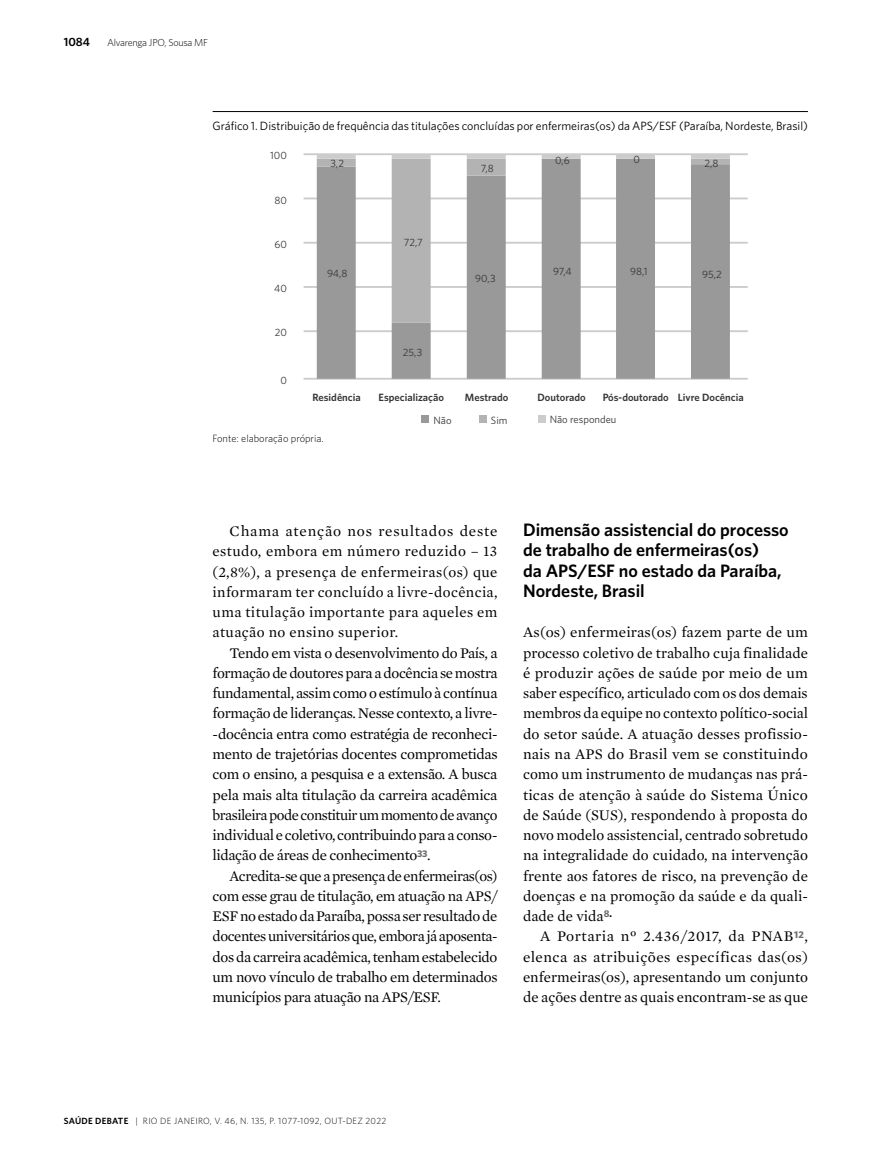
<style>
.page{position:relative;width:893px;height:1170px;background:#fff}
.page>*{position:absolute;margin:0;border:0;box-sizing:border-box;transform-origin:0 0}
.t1{font:600 18px/20.2px "Whitney";color:#000}
.t2{font:15px/20.2px "Mercury Text G1";color:#000;text-align:justify}
.t3{font:12px "Whitney";color:#000}
.t4{font:600 12px "Whitney";color:#000}
.t5{font:10.5px "Whitney";color:#373435}
.t6{font:600 10.5px "Whitney";color:#373435}
.t7{font:300 10.5px "Whitney";color:#000}
.t8{font:300 10.2px "Whitney";letter-spacing:-.025em;color:#000}
.t9{font:300 9px "Whitney";letter-spacing:.03em;color:#000}
.s1{font-weight:600}
</style>
<div class="page">
<hr style="left:213px;top:111px;width:595px;height:1px;background:#000">
<hr style="left:304px;top:153px;width:444px;height:2px;background:#ccc">
<hr style="left:304px;top:330px;width:444px;height:2px;background:#ccc">
<hr style="left:304px;top:378px;width:444px;height:1px;background:#ccc">
<hr style="left:304px;top:242px;width:444px;height:2px;background:#ccc">
<hr style="left:304px;top:197px;width:444px;height:2px;background:#ccc">
<hr style="left:304px;top:286px;width:444px;height:2px;background:#ccc">
<svg style="left:317px;top:322px;width:413px;height:57px;fill:#999"></svg>
<svg style="left:317px;top:159px;width:413px;height:163px"></svg>
<div style="left:691px;top:154px;width:39px;height:5px;background:#ccc"></div>
<div style="left:616px;top:154px;width:39px;height:5px;background:#ccc"></div>
<div style="left:542px;top:154px;width:39px;height:5px;background:#ccc"></div>
<div style="left:467px;top:154px;width:39px;height:5px;background:#ccc"></div>
<div style="left:392px;top:154px;width:39px;height:5px;background:#ccc"></div>
<div style="left:317px;top:154px;width:39px;height:5px;background:#ccc"></div>
<div style="left:539px;top:415px;width:7px;height:8px;background:#ccc"></div>
<div style="left:479px;top:415px;width:7px;height:8px;background:#b3b3b3"></div>
<div style="left:422px;top:415px;width:7px;height:8px;background:#999"></div>
<p class="t4" style="left:64px;top:34px;width:28px">1084</p>
<p class="t8" style="left:107px;top:36px;width:102px">Alvarenga JPO, Sousa MF</p>
<p class="t3" style="left:213px;top:118px;width:597px">Gráfico 1. Distribuição de frequência das titulações concluídas por enfermeiras(os) da APS/ESF (Paraíba, Nordeste, Brasil)</p>
<p class="t5" style="left:555px;top:154px;width:16px">0,6</p>
<p class="t5" style="left:481px;top:161px;width:14px">7,8</p>
<p class="t5" style="left:270px;top:149px;width:18px">100</p>
<p class="t5" style="left:634px;top:152px;width:8px">0</p>
<p class="t5" style="left:330px;top:156px;width:15px">3,2</p>
<p class="t5" style="left:705px;top:156px;width:15px">2,8</p>
<p class="t5" style="left:274px;top:193px;width:14px">80</p>
<p class="t5" style="left:274px;top:237px;width:14px">60</p>
<p class="t5" style="left:274px;top:281px;width:14px">40</p>
<p class="t5" style="left:275px;top:325px;width:14px">20</p>
<p class="t5" style="left:280px;top:373px;width:8px">0</p>
<p class="t5" style="left:327px;top:267px;width:22px">94,8</p>
<p class="t5" style="left:404px;top:235px;width:20px">72,7</p>
<p class="t5" style="left:403px;top:345px;width:21px">25,3</p>
<p class="t5" style="left:475px;top:271px;width:22px">90,3</p>
<p class="t5" style="left:553px;top:265px;width:20px">97,4</p>
<p class="t5" style="left:630px;top:264px;width:19px">98,1</p>
<p class="t5" style="left:702px;top:267px;width:21px">95,2</p>
<p class="t6" style="left:312px;top:390px;width:50px">Residência</p>
<p class="t6" style="left:379px;top:390px;width:67px">Especialização</p>
<p class="t6" style="left:465px;top:390px;width:45px">Mestrado</p>
<p class="t6" style="left:538px;top:390px;width:50px">Doutorado</p>
<p class="t6" style="left:603px;top:390px;width:142px">Pós-doutorado Livre Docência</p>
<p class="t5" style="left:433px;top:413px;width:20px">Não</p>
<p class="t5" style="left:491px;top:413px;width:18px">Sim</p>
<p class="t5" style="left:550px;top:413px;width:68px">Não respondeu</p>
<p class="t7" style="left:213px;top:431px;width:113px">Fonte: elaboração própria.</p>
<p class="t2" style="left:213px;top:521px;width:286px;text-indent:17px">Chama atenção nos resultados deste estudo, embora em número reduzido – 13 (2,8%), a presença de enfermeiras(os) que informaram ter concluído a livre-docência, uma titulação importante para aqueles em atuação no ensino superior.</p>
<p class="t2" style="left:213px;top:642px;width:287px;text-indent:17px">Tendo em vista o desenvolvimento do País, a formação de doutores para a docência se mostra fundamental, assim como o estímulo à contínua formação de lideranças. Nesse contexto, a livre--docência entra como estratégia de reconheci&shy;mento de trajetórias docentes comprometidas com o ensino, a pesquisa e a extensão. A busca pela mais alta titulação da carreira acadêmica brasileira pode constituir um momento de avanço individual e coletivo, contribuindo para a conso&shy;lidação de áreas de conhecimento<sup>33</sup>.</p>
<p class="t2" style="left:213px;top:865px;width:286px;text-indent:17px">Acredita-se que a presença de enfermeiras(os) com esse grau de titulação, em atuação na APS/ ESF no estado da Paraíba, possa ser resultado de docentes universitários que, embora já aposenta&shy;dos da carreira acadêmica, tenham estabelecido um novo vínculo de trabalho em determinados municípios para atuação na APS/ESF.</p>
<p class="t1" style="left:523px;top:519px;width:267px">Dimensão assistencial do processo de trabalho de enfermeiras(os)<br>da APS/ESF no estado da Paraíba,<br>Nordeste, Brasil</p>
<p class="t2" style="left:523px;top:622px;width:287px">As(os) enfermeiras(os) fazem parte de um processo coletivo de trabalho cuja finalidade é produzir ações de saúde por meio de um saber específico, articulado com os dos demais membros da equipe no contexto político-social do setor saúde. A atuação desses profissio&shy;nais na APS do Brasil vem se constituindo como um instrumento de mudanças nas prá&shy;ticas de atenção à saúde do Sistema Único de Saúde (SUS), respondendo à proposta do novo modelo assistencial, centrado sobretudo na integralidade do cuidado, na intervenção frente aos fatores de risco, na prevenção de doenças e na promoção da saúde e da quali&shy;dade de vida<sup>8</sup><sup>.</sup></p>
<p class="t2" style="left:523px;top:926px;width:286px;text-indent:17px">A Portaria nº 2.436/2017, da PNAB<sup>12</sup>, elenca as atribuições específicas das(os) enfermeiras(os), apresentando um conjunto de ações dentre as quais encontram-se as que</p>
<p class="t9" style="left:64px;top:1114px;width:324px"><span class="s1">SAÚDE DEBATE</span> | RIO DE JANEIRO, V. 46, N. 135, P. 1077-1092, Out-Dez 2022</p>
</div>
